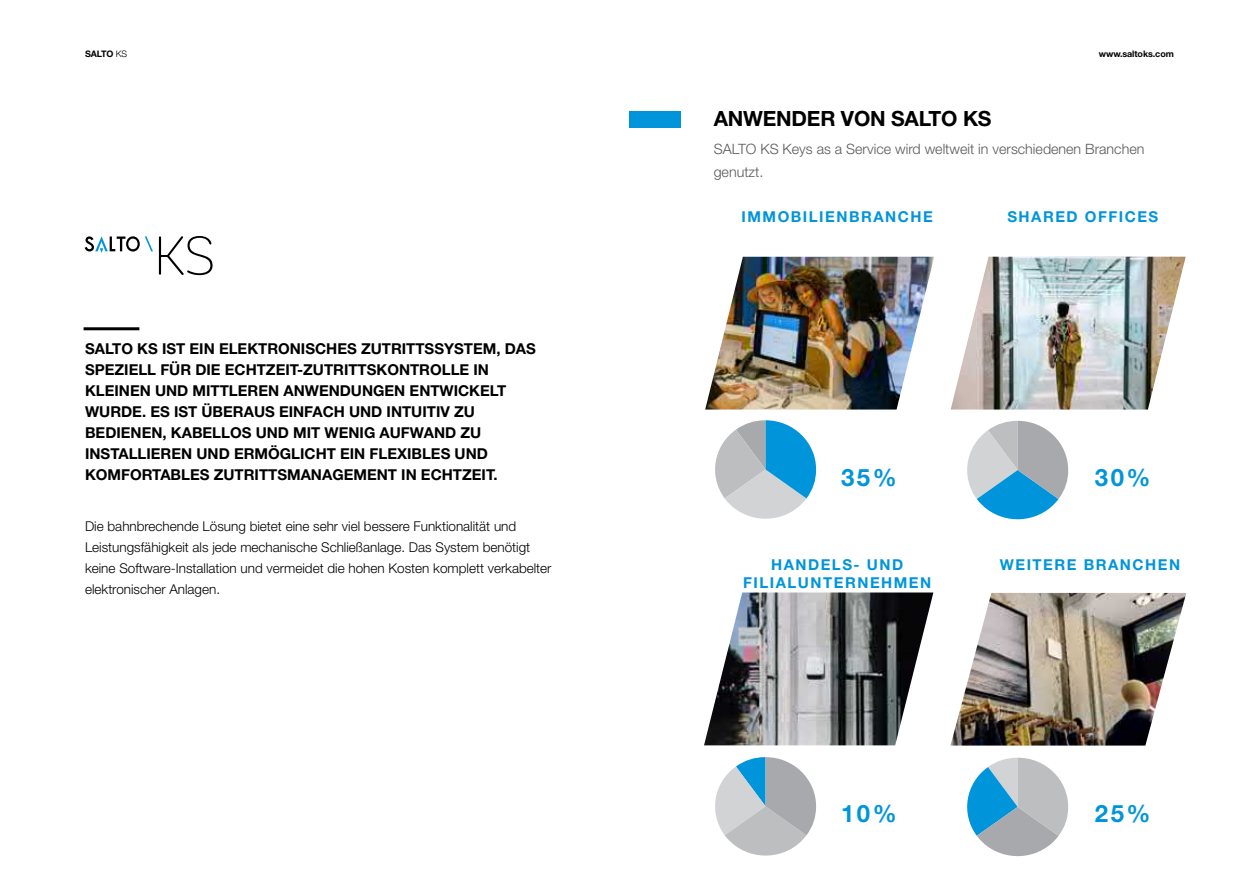
<style>
.page{position:relative;width:1259px;height:893px;background:#fff}
.page>*{position:absolute;margin:0;border:0;box-sizing:border-box;transform-origin:0 0}
.t1{font:700 24px "Helvetica Neue LT Std";letter-spacing:.1em;color:#0095da}
.t2{font:700 21px "Helvetica Neue LT Std";letter-spacing:-.01em;color:#000}
.t3{font:700 15px/21px "Helvetica Neue LT Std";color:#000}
.t4{font:700 15px/18px "Helvetica Neue LT Std";letter-spacing:.1em;color:#0095da;text-align:center}
.t5{font:300 14.25px/22.5px "Helvetica Neue LT Std";color:#58595b}
.t6{font:300 13.5px/21px "Helvetica Neue LT Std";color:#000}
.t7{font:700 9px "Helvetica Neue LT Std";letter-spacing:-.01em;color:#000}
.s1{font-weight:300}
</style>
<div class="page">
<svg style="left:159px;top:236px;width:53px;height:39px"></svg>
<svg style="left:85px;top:236px;width:68px;height:17px"></svg>
<div style="left:84px;top:327px;width:55px;height:3px;border:2px solid #000"></div>
<img style="left:705px;top:257px;width:228px;height:153px">
<img style="left:704px;top:592px;width:229px;height:153px">
<img style="left:950px;top:593px;width:236px;height:153px">
<div style="left:629px;top:111px;width:52px;height:17px;background:#0095da"></div>
<svg style="left:715px;top:420px;width:101px;height:99px"></svg>
<svg style="left:967px;top:421px;width:101px;height:99px"></svg>
<svg style="left:715px;top:757px;width:101px;height:99px"></svg>
<svg style="left:967px;top:758px;width:101px;height:99px"></svg>
<img style="left:950px;top:257px;width:235px;height:153px">
<p class="t7" style="left:85px;top:49px;width:44px">SALTO <span class="s1">KS</span></p>
<p class="t7" style="left:1099px;top:49px;width:77px">www.saltoks.com</p>
<p class="t3" style="left:85px;top:338px;width:452px">SALTO KS IST EIN ELEKTRONISCHES ZUTRITTSSYSTEM, DAS SPEZIELL FÜR DIE ECHTZEIT-ZUTRITTSKONTROLLE IN KLEINEN UND MITTLEREN ANWENDUNGEN ENTWICKELT WURDE. ES IST ÜBERAUS EINFACH UND INTUITIV ZU BEDIENEN, KABELLOS UND MIT WENIG AUFWAND ZU INSTALLIEREN UND ERMÖGLICHT EIN FLEXIBLES UND KOMFORTABLES ZUTRITTSMANAGEMENT IN ECHTZEIT.</p>
<p class="t6" style="left:85px;top:515px;width:468px">Die bahnbrechende Lösung bietet eine sehr viel bessere Funktionalität und Leistungsfähigkeit als jede mechanische Schließanlage. Das System benötigt keine Software-Installation und vermeidet die hohen Kosten komplett verkabelter elektronischer Anlagen.</p>
<h2 class="t2" style="left:713px;top:106px;width:279px">ANWENDER VON SALTO KS</h2>
<p class="t5" style="left:713px;top:138px;width:432px">SALTO KS Keys as a Service wird weltweit in verschiedenen Branchen genutzt.</p>
<p class="t4" style="left:741px;top:207px;width:193px">IMMOBILIENBRANCHE</p>
<p class="t4" style="left:1007px;top:207px;width:152px">SHARED OFFICES</p>
<h1 class="t1" style="left:841px;top:463px;width:57px">35%</h1>
<h1 class="t1" style="left:1095px;top:463px;width:57px">30%</h1>
<p class="t4" style="left:743px;top:555px;width:190px">HANDELS- UND<br>FILIALUNTERNEHMEN</p>
<p class="t4" style="left:999px;top:555px;width:182px">WEITERE BRANCHEN</p>
<h1 class="t1" style="left:841px;top:799px;width:57px">10%</h1>
<h1 class="t1" style="left:1095px;top:799px;width:57px">25%</h1>
</div>
